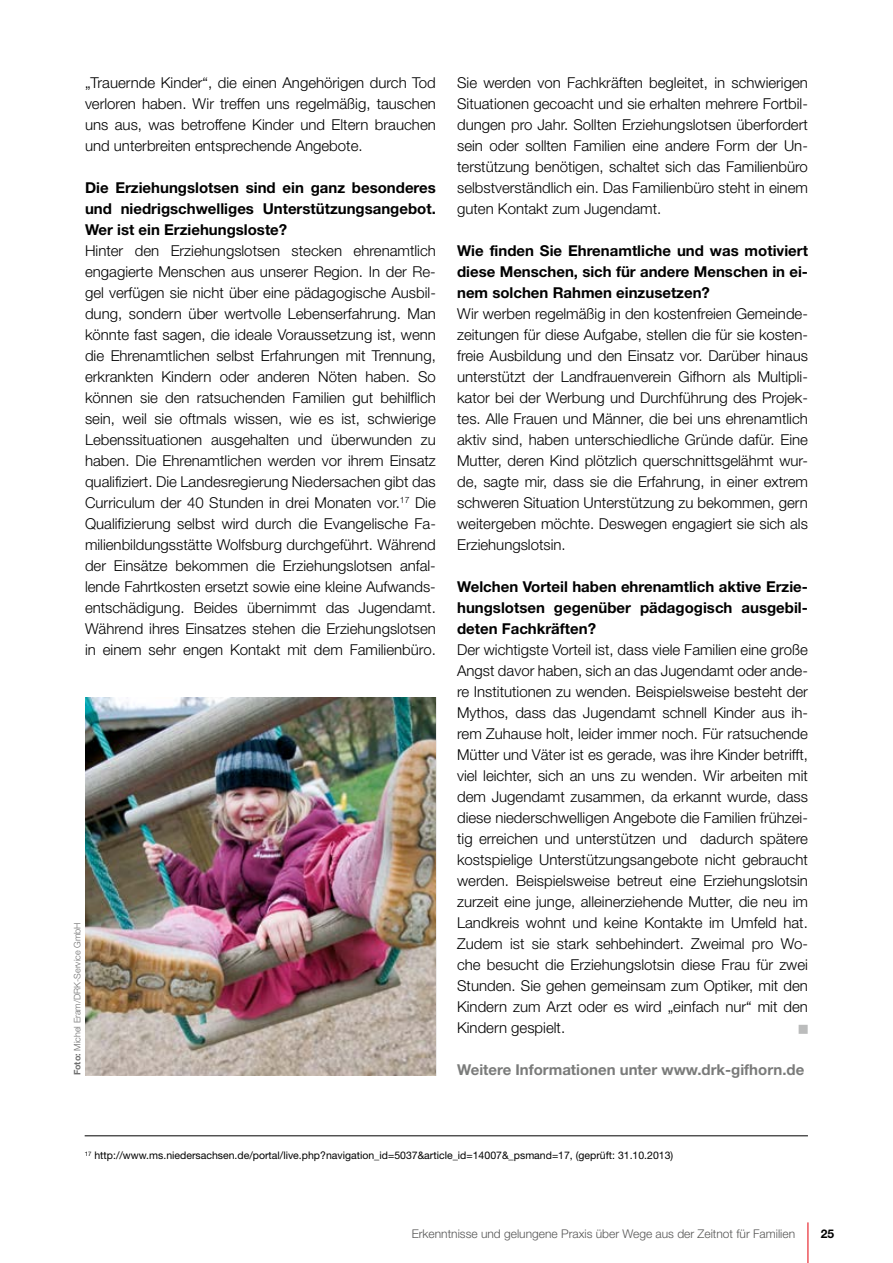
<style>
.page{position:relative;width:893px;height:1263px;background:#fff}
.page>*{position:absolute;margin:0;border:0;box-sizing:border-box;transform-origin:0 0}
.t1{font:300 15px/21px "Helvetica Neue LT";color:#000;text-align:justify}
.t2{font:700 15px/21px "Helvetica Neue LT";color:#000;text-align:justify}
.t3{font:700 15px "Helvetica Neue LT";color:#7a7b7a}
.t4{font:300 12px "Helvetica Neue LT";color:#565655}
.t5{font:700 12px "Helvetica Neue LT";color:#000}
.t6{font:10.5px "Helvetica Neue LT";color:#000}
.t7{font:300 9px "Helvetica Neue LT";color:#6e6e6e}
.s1{font-weight:700}
</style>
<div class="page">
<hr style="left:807px;top:1222px;width:1px;height:41px;background:#e3000b">
<hr style="left:85px;top:1135px;width:723px;height:1px;background:#000">
<img style="left:85px;top:697px;width:351px;height:378px">
<p class="t1" style="left:85px;top:72px;width:352px">„Trauernde Kinder“, die einen Angehörigen durch Tod verloren haben. Wir treffen uns regelmäßig, tauschen uns aus, was betroffene Kinder und Eltern brauchen und unterbreiten entsprechende Angebote.</p>
<p class="t2" style="left:85px;top:177px;width:352px">Die Erziehungslotsen sind ein ganz besonderes und niedrigschwelliges Unterstützungsangebot.<br>Wer ist ein Erziehungsloste?</p>
<p class="t1" style="left:85px;top:240px;width:352px">Hinter den Erziehungslotsen stecken ehrenamtlich engagierte Menschen aus unserer Region. In der Re&shy;gel verfügen sie nicht über eine pädagogische Ausbil&shy;dung, sondern über wertvolle Lebenserfahrung. Man könnte fast sagen, die ideale Voraussetzung ist, wenn die Ehrenamtlichen selbst Erfahrungen mit Trennung, erkrankten Kindern oder anderen Nöten haben. So können sie den ratsuchenden Familien gut behilflich sein, weil sie oftmals wissen, wie es ist, schwierige Lebenssituationen ausgehalten und überwunden zu haben. Die Ehrenamtlichen werden vor ihrem Einsatz qualifiziert. Die Landesregierung Niedersachen gibt das Curriculum der 40 Stunden in drei Monaten vor.<sup>17</sup> Die Qualifizierung selbst wird durch die Evangelische Fa&shy;milienbildungsstätte Wolfsburg durchgeführt. Während der Einsätze bekommen die Erziehungslotsen anfal&shy;lende Fahrtkosten ersetzt sowie eine kleine Aufwands&shy;entschädigung. Beides übernimmt das Jugendamt.<br>Während ihres Einsatzes stehen die Erziehungslotsen in einem sehr engen Kontakt mit dem Familienbüro.</p>
<p class="t7" style="left:72px;top:1075px;width:155px;rotate:-90deg"><span class="s1">Foto:</span> Michel Eram/DRK-Service GmbH</p>
<p class="t1" style="left:457px;top:72px;width:352px">Sie werden von Fachkräften begleitet, in schwierigen Situationen gecoacht und sie erhalten mehrere Fortbil&shy;dungen pro Jahr. Sollten Erziehungslotsen überfordert sein oder sollten Familien eine andere Form der Un&shy;terstützung benötigen, schaltet sich das Familienbüro selbstverständlich ein. Das Familienbüro steht in einem guten Kontakt zum Jugendamt.</p>
<p class="t2" style="left:457px;top:240px;width:352px">Wie finden Sie Ehrenamtliche und was motiviert diese Menschen, sich für andere Menschen in ei&shy;nem solchen Rahmen einzusetzen?</p>
<p class="t1" style="left:457px;top:303px;width:352px">Wir werben regelmäßig in den kostenfreien Gemeinde&shy;zeitungen für diese Aufgabe, stellen die für sie kosten&shy;freie Ausbildung und den Einsatz vor. Darüber hinaus unterstützt der Landfrauenverein Gifhorn als Multipli&shy;kator bei der Werbung und Durchführung des Projek&shy;tes. Alle Frauen und Männer, die bei uns ehrenamtlich aktiv sind, haben unterschiedliche Gründe dafür. Eine Mutter, deren Kind plötzlich querschnittsgelähmt wur&shy;de, sagte mir, dass sie die Erfahrung, in einer extrem schweren Situation Unterstützung zu bekommen, gern weitergeben möchte. Deswegen engagiert sie sich als Erziehungslotsin.</p>
<p class="t2" style="left:457px;top:576px;width:352px">Welchen Vorteil haben ehrenamtlich aktive Erzie&shy;hungslotsen gegenüber pädagogisch ausgebil&shy;deten Fachkräften?</p>
<p class="t1" style="left:457px;top:639px;width:352px">Der wichtigste Vorteil ist, dass viele Familien eine große Angst davor haben, sich an das Jugendamt oder ande&shy;re Institutionen zu wenden. Beispielsweise besteht der Mythos, dass das Jugendamt schnell Kinder aus ih&shy;rem Zuhause holt, leider immer noch. Für ratsuchende Mütter und Väter ist es gerade, was ihre Kinder betrifft, viel leichter, sich an uns zu wenden. Wir arbeiten mit dem Jugendamt zusammen, da erkannt wurde, dass diese niederschwelligen Angebote die Familien frühzei&shy;tig erreichen und unterstützen und dadurch spätere kostspielige Unterstützungsangebote nicht gebraucht werden. Beispielsweise betreut eine Erziehungslotsin zurzeit eine junge, alleinerziehende Mutter, die neu im Landkreis wohnt und keine Kontakte im Umfeld hat.<br>Zudem ist sie stark sehbehindert. Zweimal pro Wo&shy;che besucht die Erziehungslotsin diese Frau für zwei Stunden. Sie gehen gemeinsam zum Optiker, mit den Kindern zum Arzt oder es wird „einfach nur“ mit den Kindern gespielt.</p>
<p class="t3" style="left:457px;top:1061px;width:349px">Weitere Informationen unter www.drk-gifhorn.de</p>
<p class="t6" style="left:85px;top:1149px;width:590px"><sup>17</sup> http://www.ms.niedersachsen.de/portal/live.php?navigation_id=5037&amp;article_id=14007&amp;_psmand=17, (geprüft: 31.10.2013)</p>
<p class="t4" style="left:412px;top:1226px;width:385px">Erkenntnisse und gelungene Praxis über Wege aus der Zeitnot für Familien</p>
<p class="t5" style="left:821px;top:1226px;width:15px">25</p>
</div>
